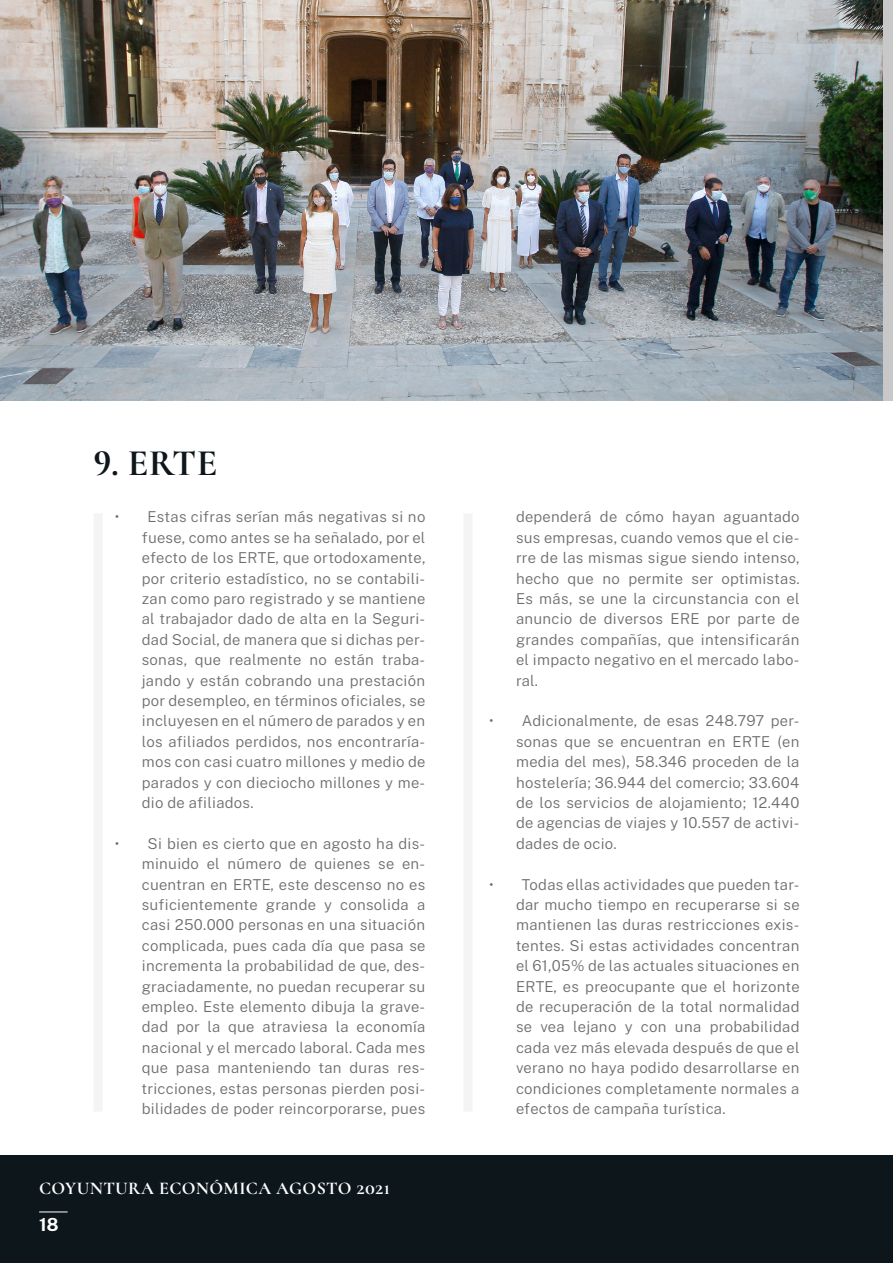
<style>
.page{position:relative;width:893px;height:1263px;background:#fff}
.page>*{position:absolute;margin:0;border:0;box-sizing:border-box;transform-origin:0 0}
.t1{font:700 37.5px "Cormorant";color:#0c161b}
.t2{font:700 18px "Cormorant";letter-spacing:.02em;color:#fff}
.t3{font:700 18px "Public Sans";color:#fff}
.t4{font:300 15px/20.4px "Public Sans";letter-spacing:.02em;color:#6c6d70;text-align:justify}
</style>
<div class="page">
<div style="left:0;top:1155px;width:893px;height:108px;background:#0c161b"></div>
<svg style="left:39px;top:1212px;width:29px;height:1px"></svg>
<div style="left:94px;top:513px;width:9px;height:599px;background:#f4f4f4"></div>
<div style="left:463px;top:513px;width:9px;height:599px;background:#f4f4f4"></div>
<img style="left:0;top:0;width:882px;height:400px">
<hr style="left:892px;top:608px;width:1px;height:547px;background:#c8c8c8">
<p class="t1" style="left:94px;top:440px;width:125px">9. ERTE</p>
<p class="t4" style="left:142px;top:506px;width:285px;text-indent:-27px">• Estas cifras serían más negativas si no fuese, como antes se ha señalado, por el efecto de los ERTE, que ortodoxamente, por criterio estadístico, no se contabili&shy;zan como paro registrado y se mantiene al trabajador dado de alta en la Seguri&shy;dad Social, de manera que si dichas per&shy;sonas, que realmente no están traba&shy;jando y están cobrando una prestación por desempleo, en términos oficiales, se incluyesen en el número de parados y en los afiliados perdidos, nos encontraría&shy;mos con casi cuatro millones y medio de parados y con dieciocho millones y me&shy;dio de afiliados.</p>
<p class="t4" style="left:142px;top:832px;width:285px;text-indent:-27px">• Si bien es cierto que en agosto ha dis&shy;minuido el número de quienes se en&shy;cuentran en ERTE, este descenso no es suficientemente grande y consolida a casi 250.000 personas en una situación complicada, pues cada día que pasa se incrementa la probabilidad de que, des&shy;graciadamente, no puedan recuperar su empleo. Este elemento dibuja la grave&shy;dad por la que atraviesa la economía nacional y el mercado laboral. Cada mes que pasa manteniendo tan duras res&shy;tricciones, estas personas pierden posi&shy;bilidades de poder reincorporarse, pues</p>
<p class="t2" style="left:39px;top:1177px;width:352px">COYUNTURA ECONÓMICA AGOSTO 2021</p>
<p class="t3" style="left:39px;top:1210px;width:21px">18</p>
<p class="t4" style="left:516px;top:506px;width:285px">dependerá de cómo hayan aguantado sus empresas, cuando vemos que el cie&shy;rre de las mismas sigue siendo intenso, hecho que no permite ser optimistas.<br>Es más, se une la circunstancia con el anuncio de diversos ERE por parte de grandes compañías, que intensificarán el impacto negativo en el mercado labo&shy;ral.</p>
<p class="t4" style="left:516px;top:710px;width:285px;text-indent:-27px">• Adicionalmente, de esas 248.797 per&shy;sonas que se encuentran en ERTE (en media del mes), 58.346 proceden de la hostelería; 36.944 del comercio; 33.604 de los servicios de alojamiento; 12.440 de agencias de viajes y 10.557 de activi&shy;dades de ocio.</p>
<p class="t4" style="left:516px;top:873px;width:285px;text-indent:-27px">• Todas ellas actividades que pueden tar&shy;dar mucho tiempo en recuperarse si se mantienen las duras restricciones exis&shy;tentes. Si estas actividades concentran el 61,05% de las actuales situaciones en ERTE, es preocupante que el horizonte de recuperación de la total normalidad se vea lejano y con una probabilidad cada vez más elevada después de que el verano no haya podido desarrollarse en condiciones completamente normales a efectos de campaña turística.</p>
</div>
